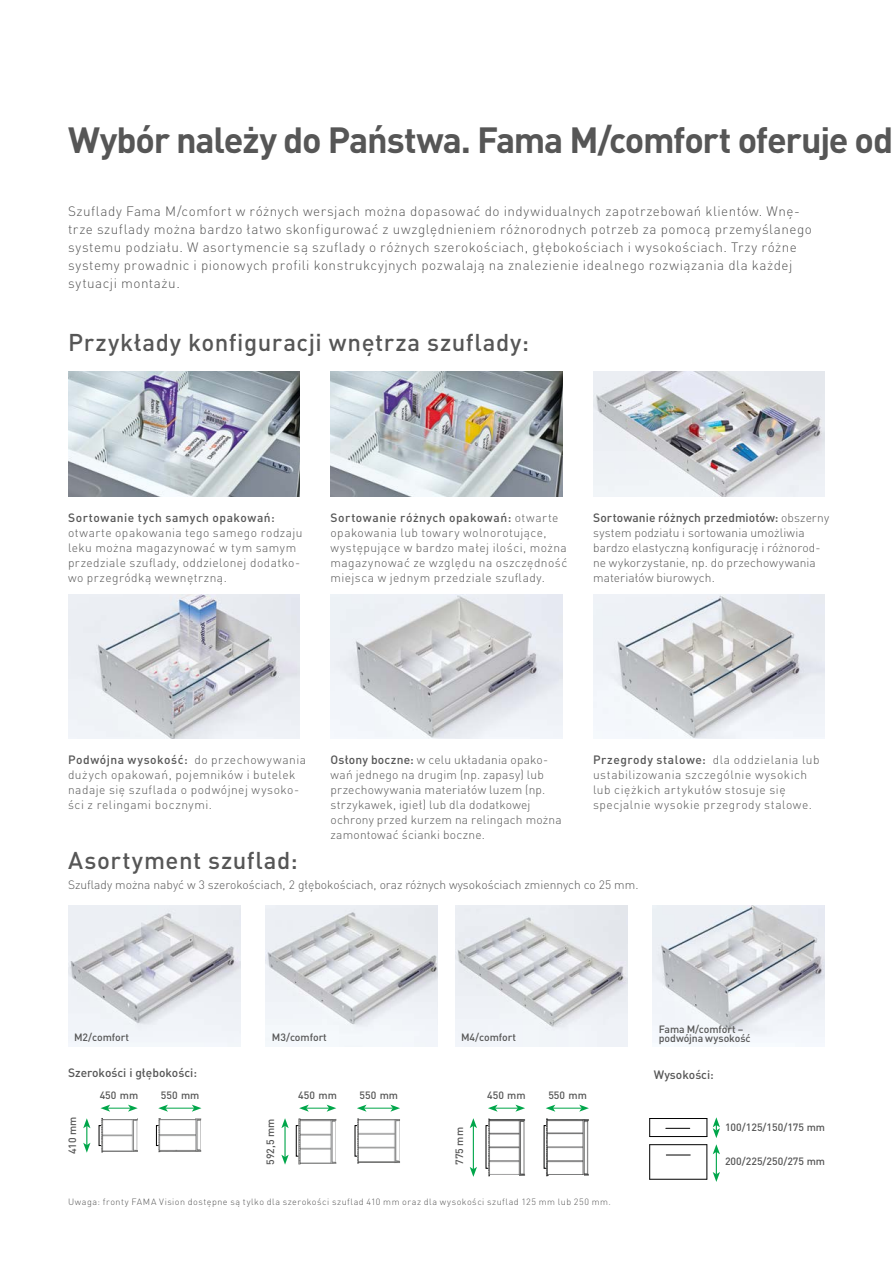
<style>
.page{position:relative;width:893px;height:1263px;background:#fff}
.page>*{position:absolute;margin:0;border:0;box-sizing:border-box;transform-origin:0 0}
.t1{font:700 36px "DIN Pro";letter-spacing:-.035em;color:#565656}
.t2{font:500 24px "DIN Pro";letter-spacing:.025em;color:#565656}
.t3{font:300 13.5px/18px "DIN Pro";letter-spacing:.035em;color:#565656}
.t4{font:300 12px/15px "DIN Pro";letter-spacing:.035em;color:#565656}
.t5{font:300 12px/15px "DIN Pro";letter-spacing:.015em;color:#565656}
.t6{font:300 12px/15px "DIN Pro";letter-spacing:.01em;color:#565656}
.t7{font:300 12px "DIN Pro";color:#565656}
.t8{font:500 12px "DIN Pro";color:#565656}
.t9{font:500 12px "DIN Pro";letter-spacing:.04em;color:#565656}
.t10{font:500 10.5px/9px "DIN Pro";color:#565656}
.t11{font:300 9px "DIN Pro";letter-spacing:.055em;color:#565656}
.s1{font-weight:500}
</style>
<div class="page">
<img style="left:68px;top:372px;width:232px;height:125px">
<img style="left:331px;top:372px;width:231px;height:125px">
<img style="left:593px;top:372px;width:232px;height:125px">
<img style="left:68px;top:594px;width:232px;height:145px">
<img style="left:331px;top:594px;width:231px;height:145px">
<img style="left:593px;top:594px;width:232px;height:145px">
<img style="left:68px;top:905px;width:172px;height:141px">
<img style="left:266px;top:905px;width:172px;height:141px">
<img style="left:455px;top:905px;width:172px;height:141px">
<img style="left:653px;top:905px;width:172px;height:138px">
<svg style="left:649px;top:1118px;width:1px;height:18px"></svg>
<hr style="left:650px;top:1136px;width:57px;height:1px;background:#000">
<hr style="left:650px;top:1118px;width:57px;height:1px;background:#000">
<svg style="left:666px;top:1128px;width:24px;height:1px"></svg>
<hr style="left:650px;top:1144px;width:57px;height:1px;background:#000">
<svg style="left:666px;top:1155px;width:24px;height:1px"></svg>
<hr style="left:706px;top:1145px;width:1px;height:34px;background:#000">
<hr style="left:649px;top:1145px;width:1px;height:34px;background:#000">
<svg style="left:158px;top:1104px;width:43px;height:8px"></svg>
<svg style="left:357px;top:1104px;width:43px;height:8px"></svg>
<svg style="left:546px;top:1104px;width:43px;height:8px"></svg>
<svg style="left:100px;top:1104px;width:38px;height:8px"></svg>
<svg style="left:299px;top:1104px;width:37px;height:8px"></svg>
<svg style="left:488px;top:1104px;width:37px;height:8px"></svg>
<svg style="left:83px;top:1118px;width:7px;height:35px"></svg>
<hr style="left:284px;top:1126px;width:2px;height:31px;background:#00a64a">
<svg style="left:281px;top:1118px;width:8px;height:10px"></svg>
<svg style="left:281px;top:1155px;width:8px;height:10px"></svg>
<hr style="left:473px;top:1126px;width:1px;height:43px;background:#00a64a">
<svg style="left:470px;top:1118px;width:7px;height:10px"></svg>
<svg style="left:470px;top:1167px;width:7px;height:10px"></svg>
<svg style="left:713px;top:1144px;width:7px;height:38px"></svg>
<svg style="left:707px;top:1117px;width:13px;height:21px"></svg>
<img style="left:488px;top:1118px;width:37px;height:59px">
<img style="left:357px;top:1118px;width:43px;height:46px">
<hr style="left:360px;top:1163px;width:34px;height:2px;background:#fff">
<img style="left:298px;top:1118px;width:38px;height:47px">
<hr style="left:301px;top:1164px;width:34px;height:2px;background:#fff">
<img style="left:158px;top:1118px;width:43px;height:35px">
<hr style="left:161px;top:1152px;width:34px;height:2px;background:#fff">
<img style="left:101px;top:1118px;width:37px;height:35px">
<hr style="left:103px;top:1152px;width:34px;height:3px;background:#fff">
<img style="left:546px;top:1118px;width:43px;height:59px">
<hr style="left:549px;top:1116px;width:34px;height:3px;background:#fff">
<div style="left:156px;top:1125px;width:3px;height:21px;border:1px solid #000"></div>
<div style="left:296px;top:1125px;width:3px;height:31px;border:1px solid #000"></div>
<hr style="left:650px;top:1179px;width:57px;height:1px;background:#000">
<hr style="left:491px;top:1176px;width:28px;height:2px;background:#fff">
<hr style="left:549px;top:1176px;width:34px;height:2px;background:#fff">
<h1 class="t1" style="left:68px;top:116px;width:827px">Wybór należy do Państwa. Fama M/comfort oferuje od</h1>
<p class="t3" style="left:68px;top:202px;width:745px">Szuflady Fama M/comfort w różnych wersjach można dopasować do indywidualnych zapotrzebowań klientów. Wnę&shy;trze szuflady można bardzo łatwo skonfigurować z uwzględnieniem różnorodnych potrzeb za pomocą przemyślanego systemu podziału. W asortymencie są szuflady o różnych szerokościach, głębokościach i wysokościach. Trzy różne systemy prowadnic i pionowych profili konstrukcyjnych pozwalają na znalezienie idealnego rozwiązania dla każdej sytuacji montażu.</p>
<h2 class="t2" style="left:68px;top:326px;width:462px">Przykłady konfiguracji wnętrza szuflady:</h2>
<p class="t9" style="left:68px;top:509px;width:208px">Sortowanie tych samych opakowań:</p>
<p class="t4" style="left:68px;top:524px;width:236px">otwarte opakowania tego samego rodzaju leku można magazynować w tym samym przedziale szuflady, oddzielonej dodatko&shy;wo przegródką wewnętrzną.</p>
<p class="t4" style="left:331px;top:509px;width:238px"><span class="s1">Sortowanie różnych opakowań:</span> otwarte opakowania lub towary wolnorotujące, występujące w bardzo małej ilości, można magazynować ze względu na oszczędność miejsca w jednym przedziale szuflady.</p>
<p class="t6" style="left:593px;top:509px;width:238px"><span class="s1">Sortowanie różnych przedmiotów:</span> obszerny system podziału i sortowania umożliwia bardzo elastyczną konfigurację i różnorod&shy;ne wykorzystanie, np. do przechowywania materiałów biurowych.</p>
<p class="t4" style="left:68px;top:751px;width:240px"><span class="s1">Podwójna wysokość:</span> do przechowywania dużych opakowań, pojemników i butelek nadaje się szuflada o podwójnej wysoko&shy;ści z relingami bocznymi.</p>
<h2 class="t2" style="left:68px;top:844px;width:231px">Asortyment szuflad:</h2>
<p class="t5" style="left:331px;top:751px;width:233px"><span class="s1">Osłony boczne:</span> w celu układania opako&shy;wań jednego na drugim (np. zapasy) lub przechowywania materiałów luzem (np. strzykawek, igieł) lub dla dodatkowej ochrony przed kurzem na relingach można zamontować ścianki boczne.</p>
<p class="t4" style="left:593px;top:751px;width:228px"><span class="s1">Przegrody stalowe:</span> dla oddzielania lub ustabilizowania szczególnie wysokich lub ciężkich artykułów stosuje się specjalnie wysokie przegrody stalowe.</p>
<p class="t7" style="left:68px;top:877px;width:572px">Szuflady można nabyć w 3 szerokościach, 2 głębokościach, oraz różnych wysokościach zmiennych co 25 mm.</p>
<p class="t10" style="left:74px;top:1032px;width:56px">M2/comfort</p>
<p class="t10" style="left:272px;top:1032px;width:56px">M3/comfort</p>
<p class="t10" style="left:461px;top:1032px;width:56px">M4/comfort</p>
<p class="t10" style="left:659px;top:1024px;width:93px">Fama M/comfort – podwójna wysokość</p>
<p class="t8" style="left:68px;top:1064px;width:130px">Szerokości i głębokości:</p>
<p class="t8" style="left:654px;top:1066px;width:62px">Wysokości:</p>
<p class="t10" style="left:100px;top:1090px;width:40px">450 mm</p>
<p class="t10" style="left:161px;top:1090px;width:40px">550 mm</p>
<p class="t10" style="left:298px;top:1090px;width:40px">450 mm</p>
<p class="t10" style="left:360px;top:1090px;width:40px">550 mm</p>
<p class="t10" style="left:487px;top:1090px;width:40px">450 mm</p>
<p class="t10" style="left:548px;top:1090px;width:40px">550 mm</p>
<p class="t10" style="left:67px;top:1154px;width:39px;rotate:-90deg">410 mm</p>
<p class="t10" style="left:454px;top:1165px;width:39px;rotate:-90deg">775 mm</p>
<p class="t10" style="left:266px;top:1165px;width:48px;rotate:-90deg">592,5 mm</p>
<p class="t11" style="left:68px;top:1195px;width:544px">Uwaga: fronty FAMA Vision dostępne są tylko dla szerokości szuflad 410 mm oraz dla wysokości szuflad 125 mm lub 250 mm.</p>
<p class="t10" style="left:725px;top:1122px;width:102px">100/125/150/175 mm</p>
<p class="t10" style="left:725px;top:1156px;width:102px">200/225/250/275 mm</p>
</div>
